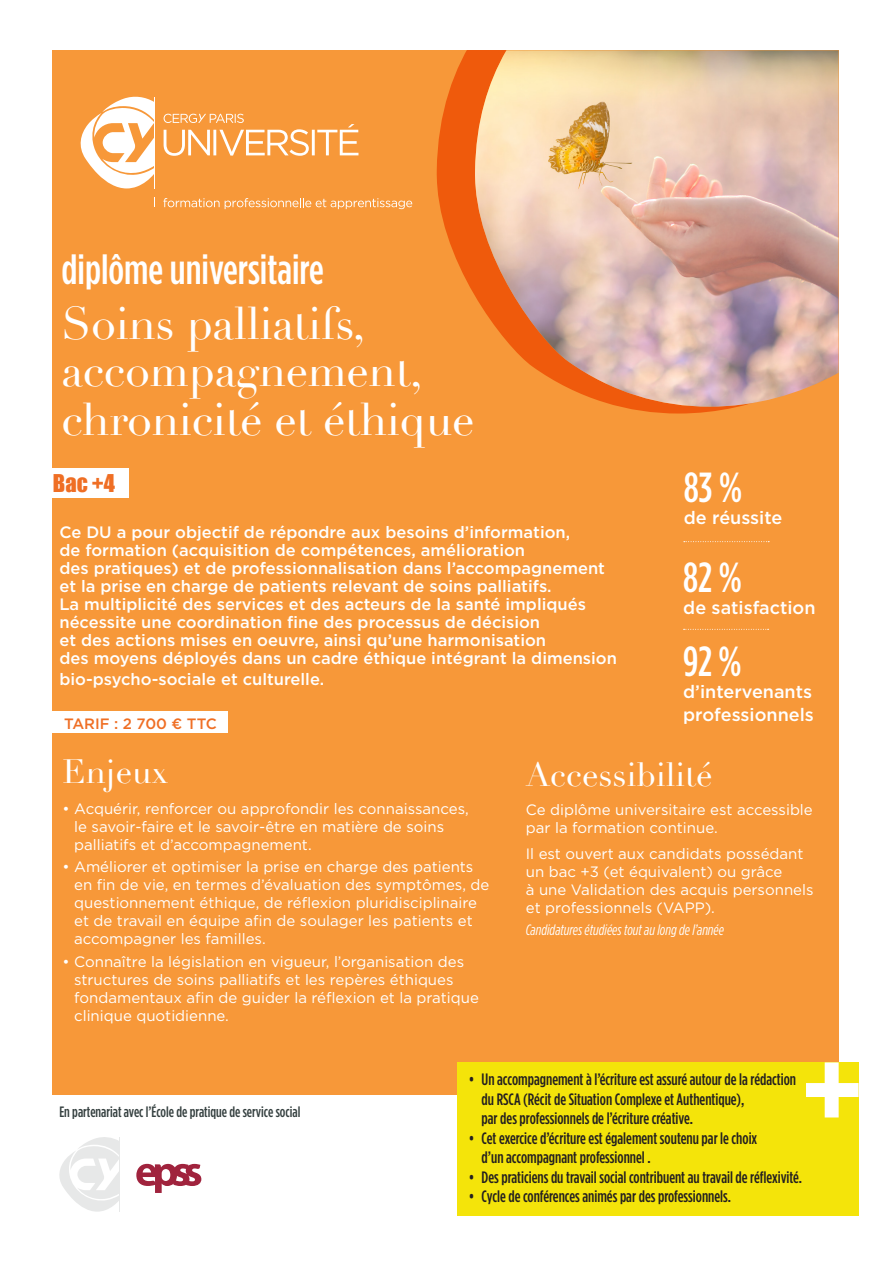
<style>
.page{position:relative;width:893px;height:1263px;background:#fff}
.page>*{position:absolute;margin:0;border:0;box-sizing:border-box;transform-origin:0 0}
.Texte_bold{font:45px "Didot";letter-spacing:-.01em;color:#fff}
.Texte_courant{font:500 42px "Gotham Cond";color:#fff}
.Titre_paragraphe{font:33px "Didot";color:#fff}
.Texte_bold-2{font:22.5px "Impact";color:#ef6e24}
.Texte_courant-2{font:500 18px/22.5px "Gotham";color:#fff}
.t1{font:500 16.5px/18px "Gotham";color:#fff}
.t2{font:500 16.5px "Gotham Cond";color:#231f20}
.Texte_encadré{font:15px/18px "Gotham";color:#fff}
.t3{font:500 15px "Gotham Cond";color:#343f3f}
.Texte_encadré-2{font:italic 15px "Gotham Cond";color:#fff}
.Texte_encadré-3{font:500 15px "Gotham";color:#ef6e24}
</style>
<div class="page">
<div style="left:52px;top:50px;width:787px;height:1045px;background:#f79839"></div>
<svg style="left:436px;top:50px;width:300px;height:363px"></svg>
<img style="left:474px;top:50px;width:365px;height:357px">
<svg style="left:684px;top:541px;width:85px;height:1px"></svg>
<svg style="left:684px;top:629px;width:85px;height:1px"></svg>
<div style="left:457px;top:1062px;width:402px;height:154px;background:#f4e40a"></div>
<div style="left:52px;top:468px;width:76px;height:30px;background:#fff"></div>
<div style="left:12px;top:711px;width:215px;height:21px;background:#fff"></div>
<svg style="left:806px;top:1062px;width:53px;height:55px"></svg>
<svg style="left:59px;top:1137px;width:61px;height:74px"></svg>
<hr style="left:120px;top:1137px;width:1px;height:74px;background:#e7e8e8">
<svg style="left:136px;top:1164px;width:65px;height:29px"></svg>
<svg style="left:164px;top:114px;width:194px;height:42px"></svg>
<svg style="left:80px;top:97px;width:74px;height:91px"></svg>
<hr style="left:154px;top:97px;width:1px;height:91px;background:#fff">
<svg style="left:163px;top:198px;width:249px;height:11px"></svg>
<p class="Texte_courant" style="left:62px;top:245px;width:264px">diplôme universitaire</p>
<p class="Texte_bold" style="left:62px;top:296px;width:305px">Soins palliatifs,</p>
<p class="Texte_bold" style="left:62px;top:343px;width:363px">accompagnement,</p>
<p class="Texte_bold" style="left:62px;top:392px;width:414px">chronicité et éthique</p>
<p class="Texte_courant" style="left:684px;top:463px;width:60px">83 %</p>
<p class="Texte_courant-2" style="left:684px;top:506px;width:100px">de réussite</p>
<p class="Texte_courant" style="left:683px;top:553px;width:60px">82 %</p>
<p class="Texte_courant-2" style="left:683px;top:596px;width:134px">de satisfaction</p>
<p class="Texte_bold-2" style="left:53px;top:466px;width:64px">Bac +4</p>
<p class="t1" style="left:59px;top:523px;width:512px">Ce DU a pour objectif de répondre aux besoins d’information,</p>
<p class="t1" style="left:59px;top:541px;width:467px">de formation (acquisition de compétences, amélioration</p>
<p class="t1" style="left:59px;top:559px;width:547px">des pratiques) et de professionnalisation dans l’accompagnement</p>
<p class="t1" style="left:59px;top:577px;width:494px">et la prise en charge de patients relevant de soins palliatifs.</p>
<p class="t1" style="left:59px;top:595px;width:528px">La multiplicité des services et des acteurs de la santé impliqués nécessite une coordination fine des processus de décision</p>
<p class="t1" style="left:59px;top:631px;width:488px">et des actions mises en oeuvre, ainsi qu’une harmonisation</p>
<p class="t1" style="left:59px;top:647px;width:559px;line-height:21px">des moyens déployés dans un cadre éthique intégrant la dimension bio-psycho-sociale et culturelle.</p>
<p class="Texte_encadré-3" style="left:64px;top:713px;width:154px">TARIF : 2 700 € TTC</p>
<p class="Titre_paragraphe" style="left:526px;top:754px;width:188px">Accessibilité</p>
<p class="Texte_encadré" style="left:526px;top:800px;width:288px">Ce diplôme universitaire est accessible</p>
<p class="Texte_encadré" style="left:526px;top:818px;width:193px">par la formation continue.</p>
<p class="Texte_encadré" style="left:526px;top:844px;width:279px">Il est ouvert aux candidats possédant</p>
<p class="Texte_encadré" style="left:526px;top:862px;width:258px">un bac +3 (et équivalent) ou grâce</p>
<p class="Texte_encadré" style="left:526px;top:880px;width:289px">à une Validation des acquis personnels et professionnels (VAPP).</p>
<p class="Texte_encadré-2" style="left:526px;top:921px;width:200px">Candidatures étudiées tout au long de l’année</p>
<p class="Texte_courant" style="left:683px;top:637px;width:60px">92 %</p>
<p class="Texte_courant-2" style="left:683px;top:680px;width:132px">d’intervenants professionnels</p>
<p class="Titre_paragraphe" style="left:63px;top:752px;width:107px">Enjeux</p>
<p class="Texte_encadré" style="left:74px;top:799px;width:396px;text-indent:-12px">• Acquérir, renforcer ou approfondir les connaissances, le savoir-faire et le savoir-être en matière de soins palliatifs et d’accompagnement.</p>
<p class="Texte_encadré" style="left:74px;top:858px;width:417px;text-indent:-12px">• Améliorer et optimiser la prise en charge des patients en fin de vie, en termes d’évaluation des symptômes, de questionnement éthique, de réflexion pluridisciplinaire et de travail en équipe afin de soulager les patients et accompagner les familles.</p>
<p class="Texte_encadré" style="left:74px;top:952px;width:406px;text-indent:-12px">• Connaître la législation en vigueur, l’organisation des structures de soins palliatifs et les repères éthiques fondamentaux afin de guider la réflexion et la pratique clinique quotidienne.</p>
<p class="t3" style="left:59px;top:1103px;width:243px">En partenariat avec l’École de pratique de service social</p>
<p class="t2" style="left:469px;top:1070px;width:329px">• Un accompagnement à l’écriture est assuré autour de la rédaction</p>
<p class="t2" style="left:482px;top:1089px;width:264px">du RSCA (Récit de Situation Complexe et Authentique),</p>
<p class="t2" style="left:482px;top:1109px;width:213px">par des professionnels de l’écriture créative.</p>
<p class="t2" style="left:469px;top:1128px;width:290px">• Cet exercice d’écriture est également soutenu par le choix</p>
<p class="t2" style="left:482px;top:1148px;width:171px">d’un accompagnant professionnel .</p>
<p class="t2" style="left:469px;top:1167px;width:335px">• Des praticiens du travail social contribuent au travail de réflexivité.</p>
<p class="t2" style="left:469px;top:1187px;width:264px">• Cycle de conférences animés par des professionnels.</p>
</div>
